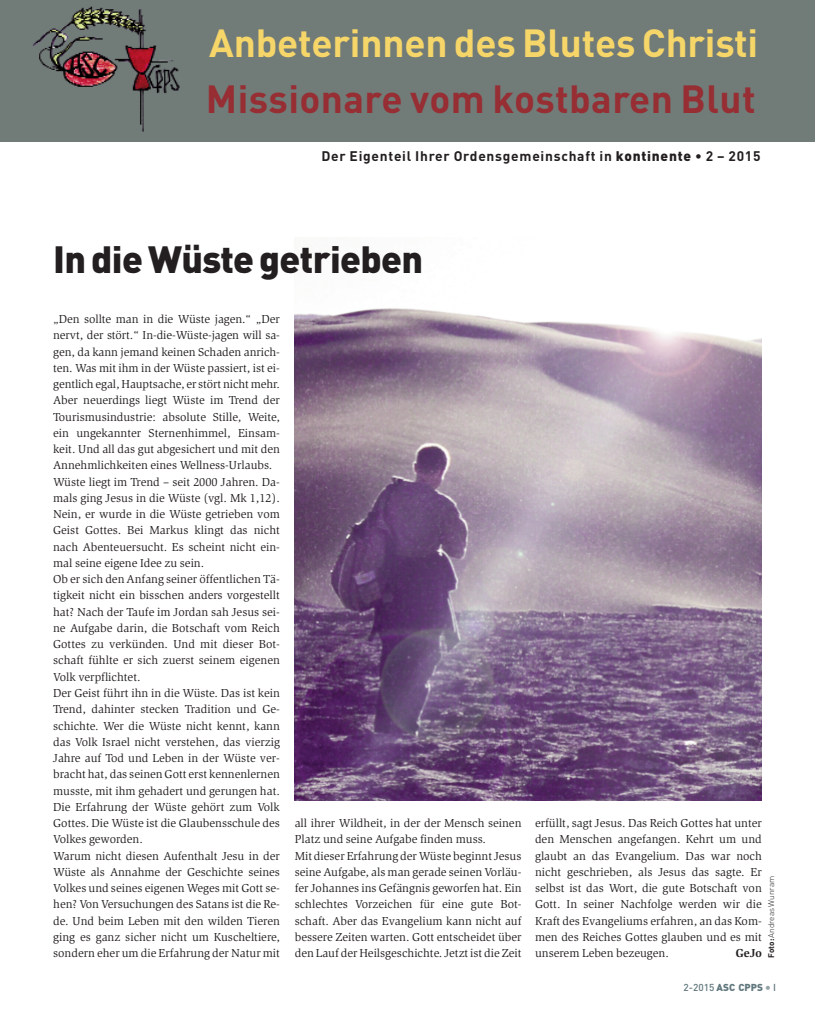
<style>
.page{position:relative;width:815px;height:1028px;background:#fff}
.page>*{position:absolute;margin:0;border:0;box-sizing:border-box;transform-origin:0 0}
.t1{font:700 38.75px "DIN Pro";letter-spacing:-.005em;color:#f6d669}
.t2{font:700 38.75px "DIN Pro";letter-spacing:.01em;color:#962e33}
.t3{font:900 37.5px "DIN Pro";letter-spacing:-.015em;color:#231f20}
.t4{font:700 13.75px "DIN Pro";letter-spacing:.055em;color:#231f20}
.t5{font:11.88px/16.2px "Slimbach Std";color:#231f20}
.t6{font:700 11.88px "Slimbach Std";color:#231f20}
.t7{font:500 10px "DIN Pro";color:#60777d}
.t8{font:300 8.12px "DIN Pro";color:#231f20}
.s1{font-weight:900}
.s2{font-weight:700}
.s3{font-size:12.5px;color:#95a2a7}
</style>
<div class="page">
<div style="left:0;top:0;width:815px;height:142px;background:#717b78"></div>
<img style="left:295px;top:308px;width:467px;height:492px">
<h1 class="t1" style="left:209px;top:20px;width:551px">Anbeterinnen des Blutes Christi</h1>
<h1 class="t2" style="left:206px;top:76px;width:551px">Missionare vom kostbaren Blut</h1>
<p class="t4" style="left:321px;top:148px;width:441px">Der Eigenteil Ihrer Ordensgemeinschaft in <span class="s1">kontinente</span> • 2 – 2015</p>
<h2 class="t3" style="left:53px;top:237px;width:372px">IndieWüstegetrieben</h2>
<p class="t5" style="left:53px;top:312px;width:228px">„Den sollte man in die Wüste jagen.“ „Der nervt, der stört.“ In-die-Wüste-jagen will sa&shy;gen, da kann jemand keinen Schaden anrich&shy;ten. Was mit ihm in der Wüste passiert, ist ei&shy;gentlich egal, Hauptsache, er stört nicht mehr.<br>Aber neuerdings liegt Wüste im Trend der Tourismusindustrie: absolute Stille, Weite, ein ungekannter Sternenhimmel, Einsam&shy;keit. Und all das gut abgesichert und mit den Annehmlichkeiten eines Wellness-Urlaubs.<br>Wüste liegt im Trend – seit 2000 Jahren. Da&shy;mals ging Jesus in die Wüste (vgl. Mk 1,12).<br>Nein, er wurde in die Wüste getrieben vom Geist Gottes. Bei Markus klingt das nicht nach Abenteuersucht. Es scheint nicht ein&shy;mal seine eigene Idee zu sein.<br>Ob er sich den Anfang seiner öffentlichen Tä&shy;tigkeit nicht ein bisschen anders vorgestellt hat? Nach der Taufe im Jordan sah Jesus sei&shy;ne Aufgabe darin, die Botschaft vom Reich Gottes zu verkünden. Und mit dieser Bot&shy;schaft fühlte er sich zuerst seinem eigenen Volk verpflichtet.<br>Der Geist führt ihn in die Wüste. Das ist kein Trend, dahinter stecken Tradition und Ge&shy;schichte. Wer die Wüste nicht kennt, kann das Volk Israel nicht verstehen, das vierzig Jahre auf Tod und Leben in der Wüste ver&shy;bracht hat, das seinen Gott erst kennenlernen musste, mit ihm gehadert und gerungen hat.<br>Die Erfahrung der Wüste gehört zum Volk Gottes. Die Wüste ist die Glaubensschule des Volkes geworden.<br>Warum nicht diesen Aufenthalt Jesu in der Wüste als Annahme der Geschichte seines Volkes und seines eigenen Weges mit Gott se&shy;hen? Von Versuchungen des Satans ist die Re&shy;de. Und beim Leben mit den wilden Tieren ging es ganz sicher nicht um Kuscheltiere, sondern eher um die Erfahrung der Natur mit</p>
<p class="t5" style="left:295px;top:815px;width:228px">all ihrer Wildheit, in der der Mensch seinen Platz und seine Aufgabe finden muss.<br>Mit dieser Erfahrung der Wüste beginnt Jesus seine Aufgabe, als man gerade seinen Vorläu&shy;fer Johannes ins Gefängnis geworfen hat. Ein schlechtes Vorzeichen für eine gute Bot&shy;schaft. Aber das Evangelium kann nicht auf bessere Zeiten warten. Gott entscheidet über den Lauf der Heilsgeschichte. Jetzt ist die Zeit</p>
<p class="t5" style="left:535px;top:815px;width:228px;text-align:justify">erfüllt, sagt Jesus. Das Reich Gottes hat unter den Menschen angefangen. Kehrt um und glaubt an das Evangelium. Das war noch nicht geschrieben, als Jesus das sagte. Er selbst ist das Wort, die gute Botschaft von Gott. In seiner Nachfolge werden wir die Kraft des Evangeliums erfahren, an das Kom&shy;men des Reiches Gottes glauben und es mit unserem Leben bezeugen.</p>
<p class="t8" style="left:767px;top:957px;width:83px;rotate:-90deg"><span class="s2">Foto:</span> Andreas Wunram</p>
<p class="t6" style="left:736px;top:948px;width:28px">GeJo</p>
<p class="t7" style="left:683px;top:982px;width:94px">2-2015 <span class="s1">ASC CPPS</span> <span class="s3">•</span> I</p>
</div>
